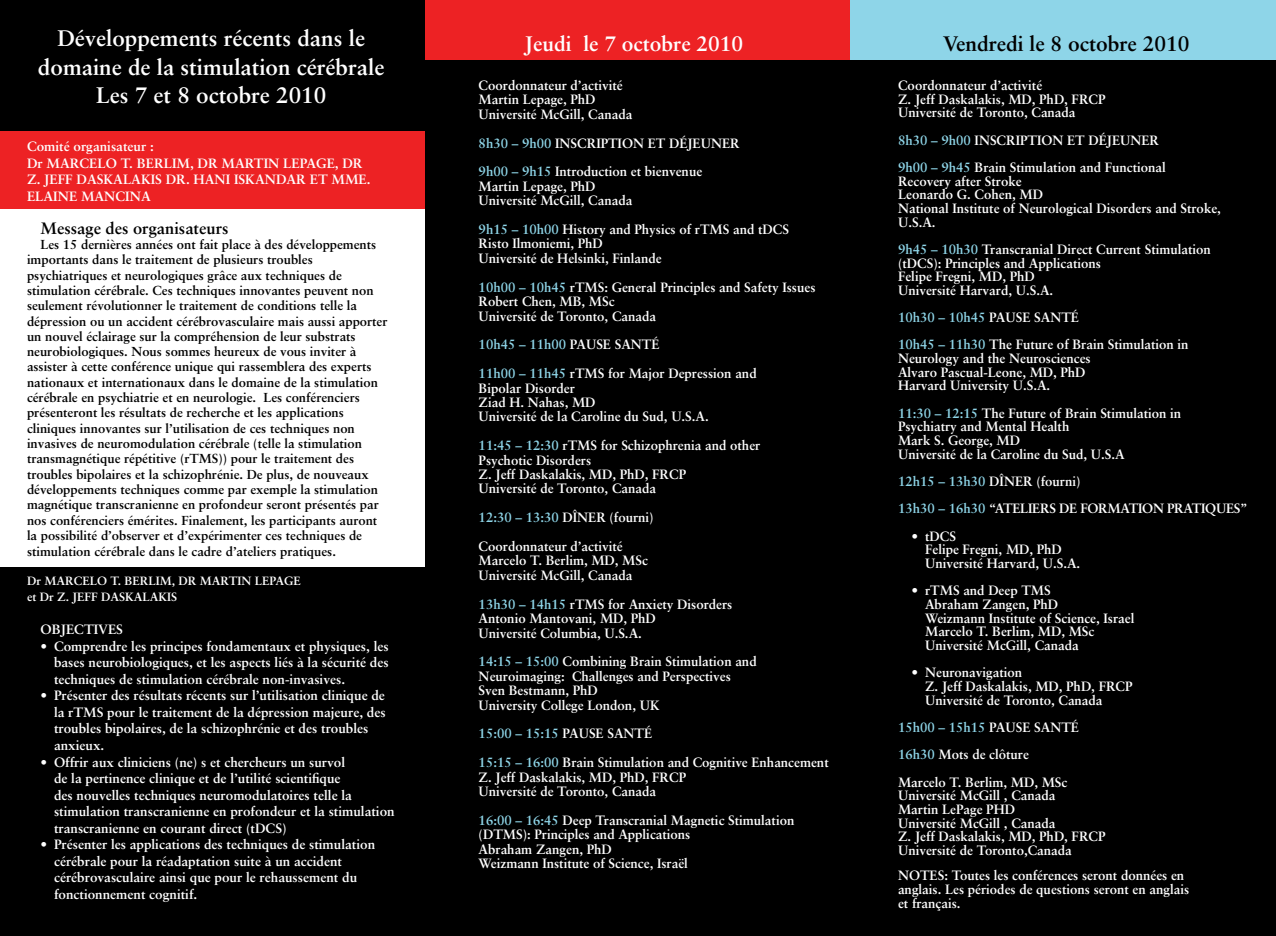
<style>
.page{position:relative;width:1276px;height:936px;background:#fff}
.page>*{position:absolute;margin:0;border:0;box-sizing:border-box;transform-origin:0 0}
.t1{font:700 22.5px/28.5px "Sabon";color:#fff;text-align:center}
.t2{font:700 21px "Sabon";color:#000}
.t3{font:700 21px "Sabon";color:#fff}
.t4{font:700 16.5px "Sabon";color:#000}
.t5{font:700 13.5px/13.6px "Sabon";color:#fff}
.t6{font:700 13.5px "Sabon";letter-spacing:-.02em;color:#fff}
.t7{font:700 13.5px "Sabon";color:#8ed5e8}
.t8{font:700 13.05px/15.3px "Sabon";color:#000}
.t9{font:700 12px/16.5px "Sabon";color:#fff}
.s1{color:#8ed5e8}
.s2{color:#fff}
</style>
<div class="page">
<div style="left:0;top:0;width:1276px;height:935px;background:#000"></div>
<div style="left:425px;top:0;width:425px;height:60px;background:#ed2224"></div>
<div style="left:0;top:130px;width:425px;height:80px;background:#ed2224"></div>
<div style="left:0;top:209px;width:425px;height:358px;background:#fff"></div>
<div style="left:850px;top:0;width:426px;height:60px;background:#8ed5e8"></div>
<h1 class="t1" style="left:38px;top:24px;width:348px">Développements récents dans le domaine de la stimulation cérébrale<br>Les 7 et 8 octobre 2010</h1>
<p class="t5" style="left:27px;top:138px;width:345px;line-height:16.5px">Comité organisateur :<br>Dr MARCELO T. BERLIM, DR MARTIN LEPAGE, DR<br>Z. JEFF DASKALAKIS DR. HANI ISKANDAR ET MME.<br>ELAINE MANCINA</p>
<p class="t4" style="left:40px;top:218px;width:189px">Message des organisateurs</p>
<p class="t8" style="left:27px;top:236px;width:362px;text-indent:14px">Les 15 dernières années ont fait place à des développements importants dans le traitement de plusieurs troubles psychiatriques et neurologiques grâce aux techniques de stimulation cérébrale. Ces techniques innovantes peuvent non seulement révolutionner le traitement de conditions telle la dépression ou un accident cérébrovasculaire mais aussi apporter un nouvel éclairage sur la compréhension de leur substrats neurobiologiques. Nous sommes heureux de vous inviter à assister à cette conférence unique qui rassemblera des experts nationaux et internationaux dans le domaine de la stimulation cérébrale en psychiatrie et en neurologie. Les conférenciers présenteront les résultats de recherche et les applications cliniques innovantes sur l’utilisation de ces techniques non invasives de neuromodulation cérébrale (telle la stimulation transmagnétique répétitive (rTMS)) pour le traitement des troubles bipolaires et la schizophrénie. De plus, de nouveaux développements techniques comme par exemple la stimulation magnétique transcranienne en profondeur seront présentés par nos conférenciers émérites. Finalement, les participants auront la possibilité d’observer et d’expérimenter ces techniques de</p>
<p class="t8" style="left:27px;top:544px;width:310px">stimulation cérébrale dans le cadre d’ateliers pratiques.</p>
<p class="t9" style="left:27px;top:572px;width:275px">Dr MARCELO T. BERLIM, DR MARTIN LEPAGE et Dr Z. JEFF DASKALAKIS</p>
<p class="t5" style="left:54px;top:621px;width:342px;line-height:16.5px;text-indent:-14px">OBJECTIVES<br>Comprendre les principes fondamentaux et physiques, les bases neurobiologiques, et les aspects liés à la sécurité des techniques de stimulation cérébrale non-invasives.<br>Présenter des résultats récents sur l’utilisation clinique de la rTMS pour le traitement de la dépression majeure, des troubles bipolaires, de la schizophrénie et des troubles anxieux.<br>Offrir aux cliniciens (ne) s et chercheurs un survol<br>de la pertinence clinique et de l’utilité scientifique<br>des nouvelles techniques neuromodulatoires telle la stimulation transcranienne en profondeur et la stimulation transcranienne en courant direct (tDCS)<br>Présenter les applications des techniques de stimulation cérébrale pour la réadaptation suite à un accident cérébrovasculaire ainsi que pour le rehaussement du fonctionnement cognitif.</p>
<p class="t5" style="left:40px;top:639px;width:8px">•</p>
<p class="t5" style="left:40px;top:688px;width:8px">•</p>
<p class="t5" style="left:40px;top:754px;width:8px">•</p>
<p class="t5" style="left:40px;top:837px;width:8px">•</p>
<h2 class="t3" style="left:525px;top:30px;width:220px">Jeudi le 7 octobre 2010</h2>
<p class="t5" style="left:478px;top:78px;width:155px;line-height:14.4px">Coordonnateur d’activité<br>Martin Lepage, PhD<br>Université McGill, Canada</p>
<p class="t5" style="left:478px;top:128px;width:262px;line-height:28.8px"><span class="s1">8h30 – 9h00</span> INSCRIPTION ET DÉJEUNER<br><span class="s1">9h00 – 9h15</span> Introduction et bienvenue</p>
<p class="t5" style="left:478px;top:179px;width:155px;line-height:14.4px">Martin Lepage, PhD<br>Université McGill, Canada</p>
<p class="t5" style="left:478px;top:222px;width:312px;line-height:14.4px"><span class="s1">9h15 – 10h00</span> History and Physics of rTMS and tDCS<br>Risto Ilmoniemi, PhD<br>Université de Helsinki, Finlande</p>
<p class="t5" style="left:478px;top:279px;width:338px;line-height:14.4px"><span class="s1">10h00 – 10h45</span> rTMS: General Principles and Safety Issues<br>Robert Chen, MB, MSc<br>Université de Toronto, Canada</p>
<p class="t5" style="left:478px;top:330px;width:279px;line-height:28.8px"><span class="s1">10h45 – 11h00</span> PAUSE SANTÉ<br><span class="s1">11h00 – 11h45</span> rTMS for Major Depression and</p>
<p class="t5" style="left:478px;top:380px;width:232px;line-height:14.4px">Bipolar Disorder<br>Ziad H. Nahas, MD<br>Université de la Caroline du Sud, U.S.A.</p>
<p class="t5" style="left:478px;top:438px;width:283px;line-height:14.4px"><span class="s1">11:45 – 12:30</span> rTMS for Schizophrenia and other<br>Psychotic Disorders<br>Z. Jeff Daskalakis, MD, PhD, FRCP<br>Université de Toronto, Canada</p>
<p class="t7" style="left:478px;top:509px;width:109px">12:30 – 13:30 <span class="s2">Dîner</span></p>
<p class="t5" style="left:478px;top:503px;width:176px;line-height:28.8px;text-indent:131px">(fourni)<br>Coordonnateur d’activité</p>
<p class="t5" style="left:478px;top:553px;width:171px;line-height:14.4px">Marcelo T. Berlim, MD, MSc<br>Université McGill, Canada</p>
<p class="t5" style="left:478px;top:596px;width:255px;line-height:14.4px"><span class="s1">13h30 – 14h15</span> rTMS for Anxiety Disorders<br>Antonio Mantovani, MD, PhD<br>Université Columbia, U.S.A.</p>
<p class="t5" style="left:478px;top:654px;width:279px;line-height:14.4px"><span class="s1">14:15 – 15:00</span> Combining Brain Stimulation and Neuroimaging: Challenges and Perspectives Sven Bestmann, PhD<br>University College London, UK</p>
<p class="t5" style="left:478px;top:719px;width:351px;line-height:28.8px"><span class="s1">15:00 – 15:15</span> PAUSE SANTÉ<br><span class="s1">15:15 – 16:00</span> Brain Stimulation and Cognitive Enhancement</p>
<p class="t5" style="left:478px;top:769px;width:209px;line-height:14.4px">Z. Jeff Daskalakis, MD, PhD, FRCP<br>Université de Toronto, Canada</p>
<p class="t5" style="left:478px;top:812px;width:317px;line-height:14.4px"><span class="s1">16:00 – 16:45</span> Deep Transcranial Magnetic Stimulation (DTMS): Principles and Applications<br>Abraham Zangen, PhD<br>Weizmann Institute of Science, Israël</p>
<h2 class="t2" style="left:943px;top:30px;width:248px">Vendredi le 8 octobre 2010</h2>
<p class="t5" style="left:898px;top:78px;width:209px">Coordonnateur d’activité<br>Z. Jeff Daskalakis, MD, PhD, FRCP<br>Université de Toronto, Canada</p>
<p class="t5" style="left:898px;top:126px;width:269px;line-height:27.3px"><span class="s1">8h30 – 9h00</span> INSCRIPTION ET DÉJEUNER<br><span class="s1">9h00 – 9h45</span> Brain Stimulation and Functional</p>
<p class="t5" style="left:898px;top:174px;width:324px">Recovery after Stroke<br>Leonardo G. Cohen, MD<br>National Institute of Neurological Disorders and Stroke,<br>U.S.A.</p>
<p class="t5" style="left:898px;top:242px;width:314px"><span class="s1">9h45 – 10h30</span> Transcranial Direct Current Stimulation (tDCS): Principles and Applications<br>Felipe Fregni, MD, PhD<br>Université Harvard, U.S.A.</p>
<p class="t5" style="left:898px;top:303px;width:292px;line-height:27.3px"><span class="s1">10h30 – 10h45</span> PAUSE SANTÉ<br><span class="s1">10h45 – 11h30</span> The Future of Brain Stimulation in</p>
<p class="t5" style="left:898px;top:351px;width:194px">Neurology and the Neurosciences<br>Alvaro Pascual-Leone, MD, PhD<br>Harvard University U.S.A.</p>
<p class="t5" style="left:898px;top:406px;width:285px"><span class="s1">11:30 – 12:15</span> The Future of Brain Stimulation in Psychiatry and Mental Health<br>Mark S. George, MD<br>Université de la Caroline du Sud, U.S.A</p>
<p class="t7" style="left:898px;top:473px;width:117px">12h15 – 13h30 <span class="s2">Dîner</span></p>
<p class="t5" style="left:1036px;top:474px;width:46px">(fourni)</p>
<p class="t6" style="left:898px;top:500px;width:351px"><span class="s1">13h30 – 16h30</span> “ATELIERS DE FORMATION PRATIQUES”</p>
<p class="t5" style="left:925px;top:529px;width:32px">tDCS</p>
<p class="t5" style="left:925px;top:542px;width:157px">Felipe Fregni, MD, PhD<br>Université Harvard, U.S.A.</p>
<p class="t5" style="left:925px;top:583px;width:211px">rTMS and Deep TMS<br>Abraham Zangen, PhD<br>Weizmann Institute of Science, Israel<br>Marcelo T. Berlim, MD, MSc<br>Université McGill, Canada</p>
<p class="t5" style="left:925px;top:665px;width:209px">Neuronavigation<br>Z. Jeff Daskalakis, MD, PhD, FRCP<br>Université de Toronto, Canada</p>
<p class="t5" style="left:898px;top:713px;width:182px;line-height:27.3px"><span class="s1">15h00 – 15h15</span> PAUSE SANTÉ<br><span class="s1">16h30</span> Mots de clôture<br>Marcelo T. Berlim, MD, MSc</p>
<p class="t5" style="left:898px;top:788px;width:209px">Université McGill , Canada<br>Martin LePage PHD<br>Université McGill , Canada<br>Z. Jeff Daskalakis, MD, PhD, FRCP<br>Université de Toronto,Canada</p>
<p class="t5" style="left:911px;top:529px;width:8px">•</p>
<p class="t5" style="left:911px;top:583px;width:8px">•</p>
<p class="t5" style="left:911px;top:665px;width:8px">•</p>
<p class="t5" style="left:898px;top:867px;width:293px">NOTES: Toutes les conférences seront données en anglais. Les périodes de questions seront en anglais et français.</p>
</div>
